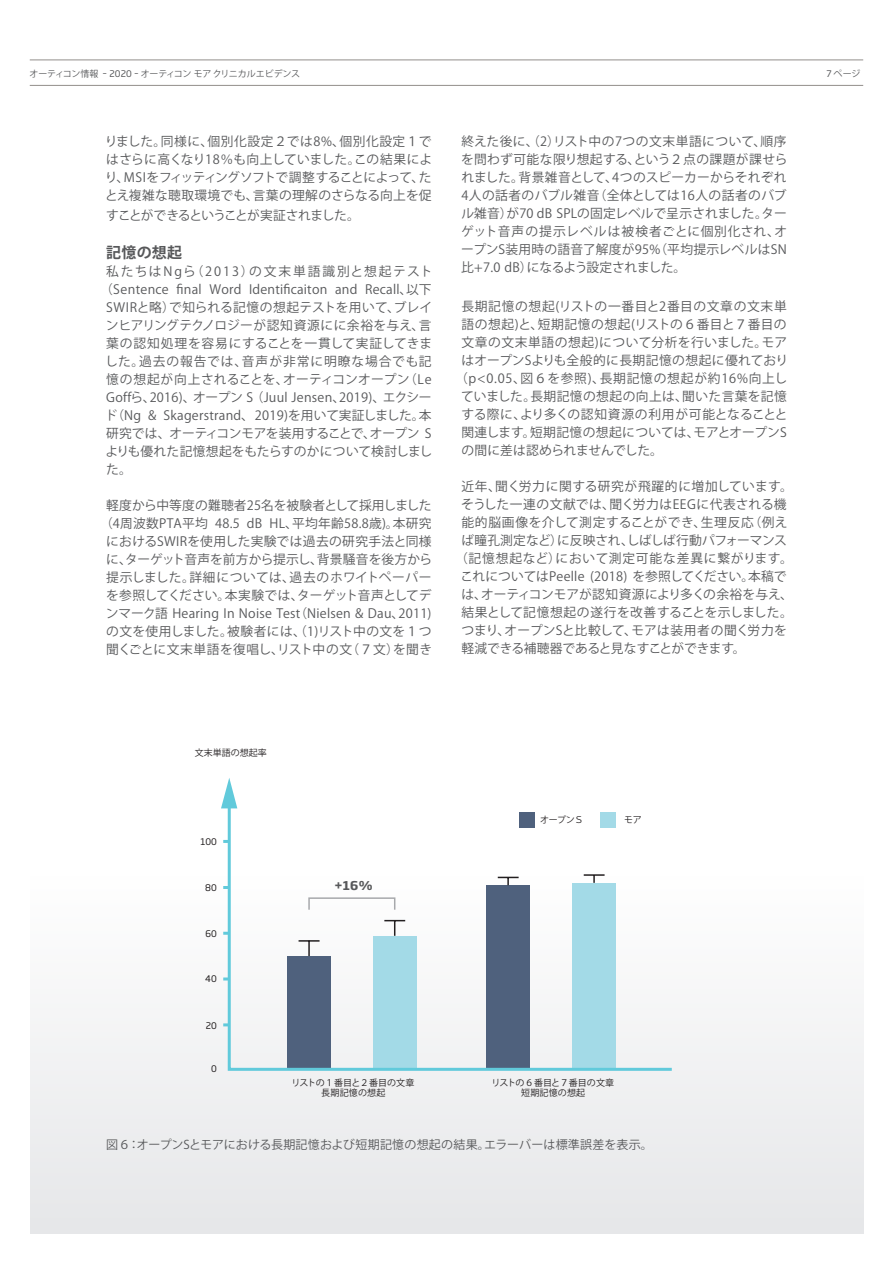
<style>
.page{position:relative;width:893px;height:1263px;background:#fff}
.page>*{position:absolute;margin:0;border:0;box-sizing:border-box;transform-origin:0 0}
.OTI20_WP_Subhead_10{font:700 15px "Koz Go Pro";letter-spacing:.015em;color:#57585a}
.t1{font:12.75px/18px "Koz Go Pro";letter-spacing:.02em;color:#57585a;text-align:justify}
.t2{font:12.75px "Koz Go Pro";letter-spacing:.05em;color:#57585a}
.t3{font:12.75px "Koz Go Pro";letter-spacing:-.01em;color:#57585a}
.t4{font:12.75px "Koz Go Pro";letter-spacing:-.005em;color:#57585a}
.t5{font:12.75px "Koz Go Pro";letter-spacing:.045em;color:#57585a}
.t6{font:12.75px "Koz Go Pro";letter-spacing:.06em;color:#57585a}
.t7{font:12.75px "Koz Go Pro";letter-spacing:-.03em;color:#57585a}
.t8{font:12.75px "Koz Go Pro";letter-spacing:.145em;color:#57585a}
.t9{font:12.75px "Koz Go Pro";letter-spacing:.055em;color:#57585a}
.t10{font:12.75px "Koz Go Pro";letter-spacing:.04em;color:#57585a}
.t11{font:12.75px "Koz Go Pro";letter-spacing:.065em;color:#57585a}
.t12{font:12.75px "Koz Go Pro";letter-spacing:.075em;color:#57585a}
.t13{font:12.75px "Koz Go Pro";letter-spacing:-.06em;color:#57585a}
.OTI20_WP_Caption_Ita{font:12px "Koz Go Pro";letter-spacing:.02em;color:#57585a}
.OTI20_diagram_center{font:700 12px "Soho Gothic Pro";color:#57585a}
.OTI20_diagram_center-2{font:9px "Koz Go Pro";color:#231f20}
.OTI18_Master-page_he{font:9px "Koz Go Pro";letter-spacing:-.02em;color:#57585a}
.OTI20_diagram_center-3{font:9px "Koz Go Pro";letter-spacing:.02em;color:#231f20}
.OTI20_diagram_right{font:9px "Soho Gothic Pro";color:#231f20}
.s1{font-family:"Soho Gothic Pro"}
</style>
<div class="page">
<div style="left:30px;top:876px;width:833px;height:357px;background:linear-gradient(to bottom,#fefefe,#e6e7e9)"></div>
<hr style="left:30px;top:85px;width:833px;height:1px;background:#928e8b">
<hr style="left:30px;top:60px;width:833px;height:1px;background:#928e8b">
<svg style="left:226px;top:807px;width:446px;height:264px"></svg>
<svg style="left:221px;top:778px;width:16px;height:30px"></svg>
<svg style="left:223px;top:1023px;width:6px;height:3px"></svg>
<svg style="left:223px;top:932px;width:6px;height:3px"></svg>
<svg style="left:223px;top:977px;width:6px;height:3px"></svg>
<svg style="left:223px;top:886px;width:6px;height:3px"></svg>
<svg style="left:223px;top:840px;width:6px;height:3px"></svg>
<svg style="left:384px;top:920px;width:21px;height:16px"></svg>
<hr style="left:299px;top:940px;width:21px;height:2px;background:#231f20">
<svg style="left:308px;top:942px;width:2px;height:14px"></svg>
<div style="left:308px;top:897px;width:87px;height:13px;border:2px solid #a7a9ac"></div>
<hr style="left:584px;top:874px;width:21px;height:2px;background:#231f20">
<svg style="left:593px;top:876px;width:2px;height:7px"></svg>
<svg style="left:498px;top:877px;width:21px;height:8px"></svg>
<div style="left:600px;top:813px;width:15px;height:15px;background:#a3dae7"></div>
<div style="left:519px;top:813px;width:15px;height:15px;background:#4f617d"></div>
<p class="OTI18_Master-page_he" style="left:30px;top:67px;width:272px">オーティコン情報 <span class="s1">– 2020 –</span> オーティコンモアクリニカルエビデンス</p>
<p class="OTI18_Master-page_he" style="left:826px;top:67px;width:36px"><span class="s1">7</span> ページ</p>
<p class="t1" style="left:105px;top:133px;width:329px">りました。同様に、個別化設定２では8%、個別化設定１ではさらに高くなり18％も向上していました。この結果により、MSIをフィッティングソフトで調整することによって、たとえ複雑な聴取環境でも、言葉の理解のさらなる向上を促</p>
<p class="t13" style="left:106px;top:207px;width:255px">すことができるということが実証されました。</p>
<p class="OTI20_WP_Subhead_10" style="left:106px;top:242px;width:77px">記憶の想起</p>
<p class="t8" style="left:106px;top:263px;width:328px">私たちはNgら（2013）の文末単語識別と想起テスト</p>
<p class="t1" style="left:100px;top:280px;width:333px">（Sentence final Word Identificaiton and Recall、以下</p>
<p class="t1" style="left:106px;top:298px;width:327px">SWIRと略）で知られる記憶の想起テストを用いて、ブレイ</p>
<p class="t1" style="left:106px;top:316px;width:327px">ンヒアリングテクノロジーが認知資源にに余裕を与え、言</p>
<p class="t2" style="left:106px;top:335px;width:327px">葉の認知処理を容易にすることを一貫して実証してきま</p>
<p class="t12" style="left:105px;top:353px;width:328px">した。過去の報告では、音声が非常に明瞭な場合でも記</p>
<p class="t1" style="left:106px;top:370px;width:327px">憶の想起が向上されることを、オーティコンオープン（Le</p>
<p class="t1" style="left:106px;top:388px;width:327px">Goffら、2016)、オープン S （Juul Jensen、2019)、エクシー</p>
<p class="t1" style="left:105px;top:406px;width:328px">ド（Ng &amp; Skagerstrand、 2019)を用いて実証しました。本</p>
<p class="t7" style="left:106px;top:425px;width:327px">研究では、オーティコンモアを装用することで、オープン S</p>
<p class="t3" style="left:106px;top:443px;width:328px">よりも優れた記憶想起をもたらすのかについて検討しまし</p>
<p class="t1" style="left:106px;top:460px;width:27px">た。</p>
<p class="t1" style="left:100px;top:496px;width:334px;text-align:center">軽度から中等度の難聴者25名を被験者として採用しました（4周波数PTA平均 48.5 dB HL、平均年齢58.8歳)。本研究におけるSWIRを使用した実験では過去の研究手法と同様に、ターゲット音声を前方から提示し、背景騒音を後方から提示しました。詳細については、過去のホワイトペーパーを参照してください。本実験では、ターゲット音声としてデンマーク語 Hearing In Noise Test（Nielsen &amp; Dau、2011)の文を使用しました。被験者には、（1)リスト中の文を１つ聞くごとに文末単語を復唱し、リスト中の文（７文）を聞き</p>
<p class="t1" style="left:461px;top:133px;width:328px">終えた後に、（2）リスト中の7つの文末単語について、順序を問わず可能な限り想起する、という２点の課題が課せられました。背景雑音として、4つのスピーカーからそれぞれ4人の話者のバブル雑音（全体としては16人の話者のバブル雑音）が70 dB SPLの固定レベルで呈示されました。ターゲット音声の提示レベルは被検者ごとに個別化され、オープンS装用時の語音了解度が95%（平均提示レベルはSN比+7.0 dB）になるよう設定されました。</p>
<p class="t9" style="left:461px;top:298px;width:327px">長期記憶の想起(リストの一番目と2番目の文章の文末単</p>
<p class="t2" style="left:461px;top:316px;width:327px">語の想起)と、短期記憶の想起(リストの６番目と７番目の</p>
<p class="t5" style="left:461px;top:334px;width:327px">文章の文末単語の想起)について分析を行いました。モア</p>
<p class="t1" style="left:461px;top:352px;width:328px">はオープンSよりも全般的に長期記憶の想起に優れており</p>
<p class="t6" style="left:455px;top:370px;width:333px">（p&lt;0.05、図６を参照)、長期記憶の想起が約16%向上し</p>
<p class="t1" style="left:461px;top:388px;width:327px">ていました。長期記憶の想起の向上は、聞いた言葉を記憶</p>
<p class="t1" style="left:461px;top:406px;width:328px">する際に、より多くの認知資源の利用が可能となることと</p>
<p class="t1" style="left:461px;top:424px;width:327px">関連します。短期記憶の想起については、モアとオープンS</p>
<p class="t3" style="left:461px;top:442px;width:203px">の間に差は認められませんでした。</p>
<p class="t2" style="left:461px;top:478px;width:333px">近年、聞く労力に関する研究が飛躍的に増加しています。</p>
<p class="t5" style="left:461px;top:496px;width:327px">そうした一連の文献では、聞く労力はEEGに代表される機</p>
<p class="t10" style="left:461px;top:514px;width:328px">能的脳画像を介して測定することができ、生理反応（例え</p>
<p class="t4" style="left:461px;top:532px;width:327px">ば瞳孔測定など）に反映され、しばしば行動パフォーマンス</p>
<p class="t11" style="left:455px;top:550px;width:339px">（記憶想起など）において測定可能な差異に繋がります。</p>
<p class="t1" style="left:460px;top:568px;width:328px">これについてはPeelle (2018) を参照してください。本稿で</p>
<p class="t4" style="left:461px;top:586px;width:333px">は、オーティコンモアが認知資源により多くの余裕を与え、</p>
<p class="t1" style="left:461px;top:604px;width:333px">結果として記憶想起の遂行を改善することを示しました。</p>
<p class="t1" style="left:461px;top:622px;width:327px">つまり、オープンSと比較して、モアは装用者の聞く労力を</p>
<p class="t3" style="left:461px;top:640px;width:286px">軽減できる補聴器であると見なすことができます。</p>
<p class="OTI20_diagram_center-2" style="left:195px;top:746px;width:73px">文末単語の想起率</p>
<p class="OTI20_diagram_right" style="left:200px;top:835px;width:18px">100</p>
<p class="OTI20_diagram_right" style="left:205px;top:881px;width:13px">80</p>
<p class="OTI20_diagram_right" style="left:205px;top:926px;width:13px">60</p>
<p class="OTI20_diagram_right" style="left:205px;top:972px;width:13px">40</p>
<p class="OTI20_diagram_right" style="left:206px;top:1018px;width:13px">20</p>
<p class="OTI20_diagram_right" style="left:211px;top:1062px;width:7px">0</p>
<p class="OTI20_diagram_center" style="left:335px;top:876px;width:39px">+16%</p>
<p class="OTI20_diagram_center-2" style="left:291px;top:1077px;width:124px">リストの１番目と２番目の文章</p>
<p class="OTI20_diagram_center-3" style="left:321px;top:1087px;width:66px">長期記憶の想起</p>
<p class="OTI20_diagram_center-2" style="left:540px;top:814px;width:45px">オープンＳ</p>
<p class="OTI20_diagram_center-2" style="left:624px;top:814px;width:19px">モア</p>
<p class="OTI20_diagram_center-2" style="left:491px;top:1077px;width:124px">リストの６番目と７番目の文章</p>
<p class="OTI20_diagram_center-3" style="left:521px;top:1087px;width:66px">短期記憶の想起</p>
<p class="OTI20_WP_Caption_Ita" style="left:106px;top:1137px;width:548px">図６：オープンSとモアにおける長期記憶および短期記憶の想起の結果。エラーバーは標準誤差を表示。</p>
</div>
